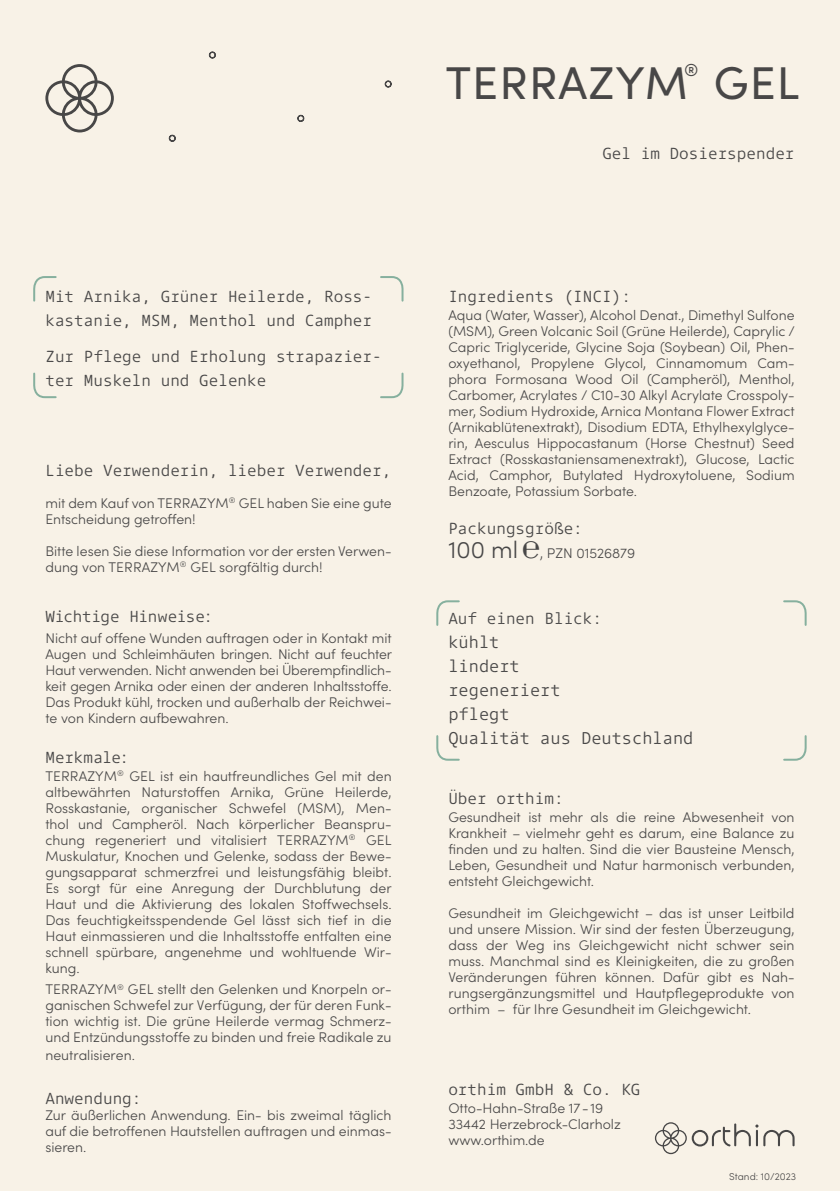
<style>
.page{position:relative;width:840px;height:1191px;background:#fff}
.page>*{position:absolute;margin:0;border:0;box-sizing:border-box;transform-origin:0 0}
.t1{font:46px "Sofia Pro";letter-spacing:.025em;color:#484747}
.t2{font:17.4px "Sofia Pro";color:#484747}
.t3{font:17px/24px "Dico Typewriter";color:#484747}
.t4{font:16px/24px "Dico Typewriter";color:#484747}
.t5{font:16px "Dico Typewriter";letter-spacing:-.02em;color:#484747}
.t6{font:300 14px/16px "Sofia Pro";color:#484747;text-align:justify}
.t7{font:300 10px "Sofia Pro";color:#484747}
.s1{font-size:24px}
.s2{font-family:"Arial";font-weight:700;font-size:31px}
</style>
<div class="page">
<div style="left:0;top:0;width:839px;height:1191px;background:#f8f2e7"></div>
<div style="left:384px;top:80px;width:7px;height:8px;border:1px solid #484747;border-radius:50%"></div>
<svg style="left:385px;top:81px;width:6px;height:6px"></svg>
<div style="left:209px;top:51px;width:7px;height:8px;border:1px solid #484747;border-radius:50%"></div>
<svg style="left:209px;top:52px;width:6px;height:6px"></svg>
<div style="left:169px;top:135px;width:7px;height:7px;border:1px solid #484747;border-radius:50%"></div>
<svg style="left:169px;top:135px;width:6px;height:6px"></svg>
<div style="left:297px;top:115px;width:7px;height:7px;border:1px solid #484747;border-radius:50%"></div>
<svg style="left:32px;top:371px;width:26px;height:28px"></svg>
<svg style="left:32px;top:275px;width:26px;height:28px"></svg>
<svg style="left:379px;top:371px;width:25px;height:28px"></svg>
<svg style="left:379px;top:275px;width:25px;height:28px"></svg>
<svg style="left:45px;top:64px;width:69px;height:68px;background:#cfcac2"></svg>
<svg style="left:435px;top:734px;width:25px;height:27px"></svg>
<svg style="left:435px;top:599px;width:25px;height:28px"></svg>
<svg style="left:781px;top:734px;width:26px;height:27px"></svg>
<svg style="left:781px;top:599px;width:26px;height:28px"></svg>
<svg style="left:654px;top:1122px;width:140px;height:32px;background:#dcd7cd"></svg>
<p class="t4" style="left:45px;top:283px;width:328px">Mit Arnika, Grüner Heilerde, Ross&shy;kastanie, MSM, Menthol und Campher</p>
<p class="t4" style="left:45px;top:343px;width:338px">Zur Pflege und Erholung strapazier&shy;ter Muskeln und Gelenke</p>
<p class="t4" style="left:45px;top:457px;width:347px">Liebe Verwenderin, lieber Verwender,</p>
<p class="t6" style="left:45px;top:494px;width:347px">mit dem Kauf von TERRAZYM<sup>®</sup> GEL haben Sie eine gute<br>Entscheidung getroffen!</p>
<p class="t6" style="left:45px;top:542px;width:347px">Bitte lesen Sie diese Information vor der ersten Verwen&shy;dung von TERRAZYM<sup>®</sup> GEL sorgfältig durch!</p>
<p class="t5" style="left:45px;top:605px;width:169px">Wichtige Hinweise:</p>
<p class="t6" style="left:45px;top:629px;width:348px">Nicht auf offene Wunden auftragen oder in Kontakt mit Augen und Schleimhäuten bringen. Nicht auf feuchter Haut verwenden. Nicht anwenden bei Überempfindlich&shy;keit gegen Arnika oder einen der anderen Inhaltsstoffe.<br>Das Produkt kühl, trocken und außerhalb der Reichwei&shy;te von Kindern aufbewahren.</p>
<p class="t5" style="left:45px;top:746px;width:85px">Merkmale:</p>
<p class="t6" style="left:45px;top:767px;width:347px">TERRAZYM<sup>®</sup> GEL ist ein hautfreundliches Gel mit den altbewährten Naturstoffen Arnika, Grüne Heilerde, Rosskastanie, organischer Schwefel (MSM), Men&shy;thol und Campheröl. Nach körperlicher Beanspru&shy;chung regeneriert und vitalisiert TERRAZYM<sup>®</sup> GEL Muskulatur, Knochen und Gelenke, sodass der Bewe&shy;gungsapparat schmerzfrei und leistungsfähig bleibt.<br>Es sorgt für eine Anregung der Durchblutung der Haut und die Aktivierung des lokalen Stoffwechsels.<br>Das feuchtigkeitsspendende Gel lässt sich tief in die Haut einmassieren und die Inhaltsstoffe entfalten eine schnell spürbare, angenehme und wohltuende Wir&shy;kung.</p>
<p class="t6" style="left:45px;top:980px;width:347px">TERRAZYM<sup>®</sup> GEL stellt den Gelenken und Knorpeln or&shy;ganischen Schwefel zur Verfügung, der für deren Funk&shy;tion wichtig ist. Die grüne Heilerde vermag Schmerz&shy;und Entzündungsstoffe zu binden und freie Radikale zu</p>
<p class="t6" style="left:45px;top:1046px;width:91px">neutralisieren.</p>
<p class="t4" style="left:45px;top:1086px;width:97px">Anwendung:</p>
<p class="t6" style="left:45px;top:1106px;width:347px">Zur äußerlichen Anwendung. Ein- bis zweimal täglich auf die betroffenen Hautstellen auftragen und einmas&shy;sieren.</p>
<p class="t2" style="left:683px;top:57px;width:16px">®</p>
<h1 class="t1" style="left:445px;top:50px;width:355px">TERRAZYM GEL</h1>
<p class="t4" style="left:602px;top:140px;width:194px">Gel im Dosierspender</p>
<p class="t4" style="left:448px;top:283px;width:184px">Ingredients (INCI):</p>
<p class="t6" style="left:448px;top:306px;width:348px">Aqua (Water, Wasser), Alcohol Denat., Dimethyl Sulfone (MSM), Green Volcanic Soil (Grüne Heilerde), Caprylic / Capric Triglyceride, Glycine Soja (Soybean) Oil, Phen&shy;oxyethanol, Propylene Glycol, Cinnamomum Cam&shy;phora Formosana Wood Oil (Campheröl), Menthol, Carbomer, Acrylates / C10-30 Alkyl Acrylate Crosspoly&shy;mer, Sodium Hydroxide, Arnica Montana Flower Extract (Arnikablütenextrakt), Disodium EDTA, Ethylhexylglyce&shy;rin, Aesculus Hippocastanum (Horse Chestnut) Seed Extract (Rosskastaniensamenextrakt), Glucose, Lactic Acid, Camphor, Butylated Hydroxytoluene, Sodium Benzoate, Potassium Sorbate.</p>
<p class="t4" style="left:448px;top:515px;width:136px">Packungsgröße:</p>
<p class="t6" style="left:448px;top:544px;width:188px"><span class="s1">100 ml</span><span class="s2">℮</span>, PZN 01526879</p>
<p class="t4" style="left:448px;top:605px;width:155px">Auf einen Blick:</p>
<p class="t3" style="left:448px;top:629px;width:246px">kühlt<br>lindert<br>regeneriert<br>pflegt<br>Qualität aus Deutschland</p>
<p class="t4" style="left:448px;top:785px;width:117px">Über orthim:</p>
<p class="t6" style="left:448px;top:808px;width:347px">Gesundheit ist mehr als die reine Abwesenheit von Krankheit – vielmehr geht es darum, eine Balance zu finden und zu halten. Sind die vier Bausteine Mensch, Leben, Gesundheit und Natur harmonisch verbunden, entsteht Gleichgewicht.</p>
<p class="t6" style="left:448px;top:904px;width:347px">Gesundheit im Gleichgewicht – das ist unser Leitbild und unsere Mission. Wir sind der festen Überzeugung, dass der Weg ins Gleichgewicht nicht schwer sein muss. Manchmal sind es Kleinigkeiten, die zu großen Veränderungen führen können. Dafür gibt es Nah&shy;rungsergänzungsmittel und Hautpflegeprodukte von orthim – für Ihre Gesundheit im Gleichgewicht.</p>
<p class="t4" style="left:448px;top:1077px;width:194px">orthim GmbH &amp; Co. KG</p>
<p class="t6" style="left:448px;top:1099px;width:174px;text-align:left">Otto-Hahn-Straße 17 - 19<br>33442 Herzebrock-Clarholz www.orthim.de</p>
<p class="t7" style="left:729px;top:1168px;width:68px">Stand: 10/2023</p>
</div>
